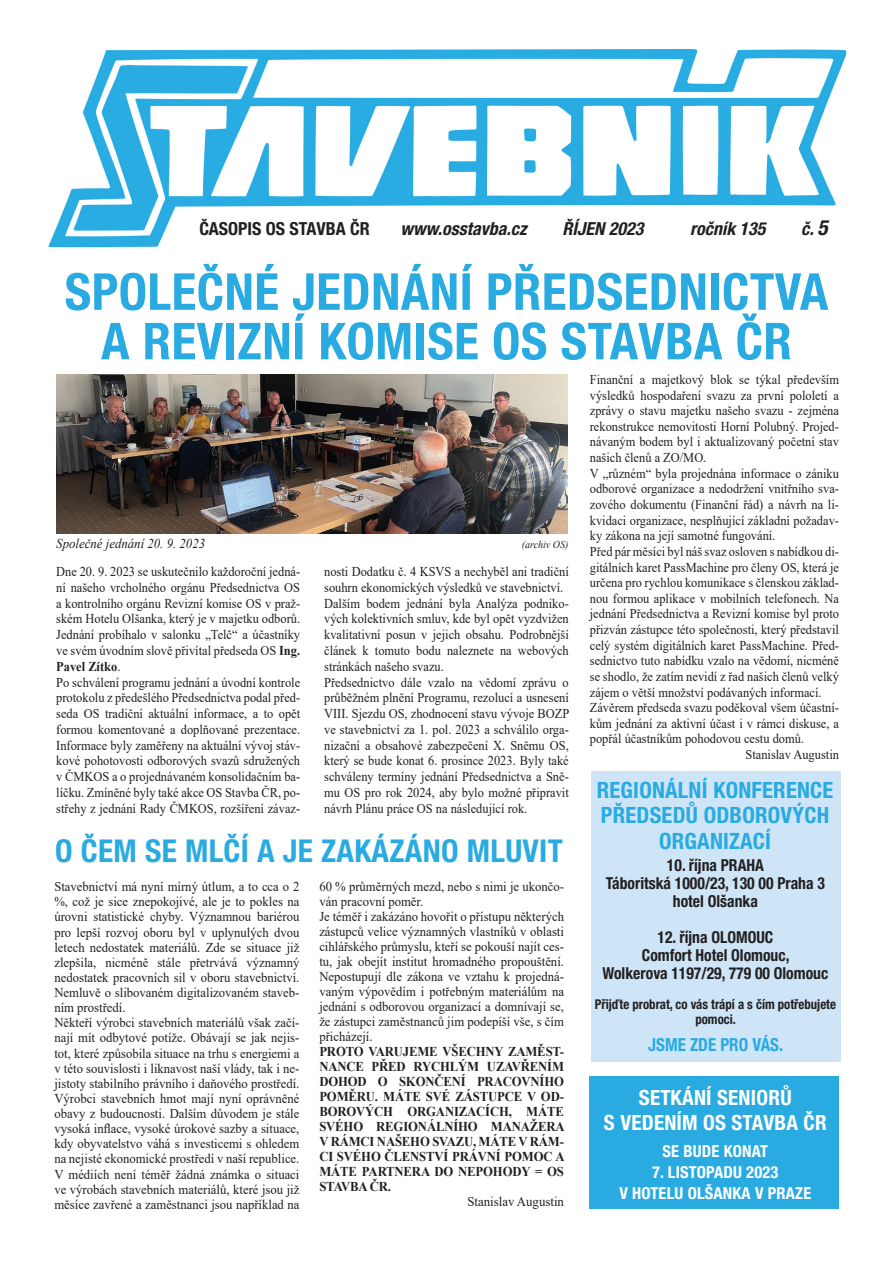
<style>
.page{position:relative;width:893px;height:1263px;background:#fff}
.page>*{position:absolute;margin:0;border:0;box-sizing:border-box;transform-origin:0 0}
.t1{font:700 condensed 51px "Helvetica Neue LT Pro";letter-spacing:.01em;color:#29abe2}
.t2{font:700 condensed 31.5px "Helvetica Neue LT Pro";letter-spacing:.01em;color:#29abe2}
.t3{font:700 condensed 22.5px/25.5px "Helvetica Neue LT Pro";letter-spacing:.01em;color:#29abe2;text-align:center}
.t4{font:700 condensed 21px "Helvetica Neue LT Pro";letter-spacing:.01em;color:#fff}
.t5{font:italic 700 condensed 18px "Helvetica Neue LT Pro";color:#231f20}
.t6{font:700 condensed 18px "Helvetica Neue LT Pro";color:#231f20}
.t7{font:700 condensed 18px "Helvetica Neue LT Pro";color:#29abe2;scale:.95 1}
.t8{font:700 condensed 16.5px "Helvetica Neue LT Pro";color:#231f20;scale:.95 1}
.t9{font:700 condensed 16.5px "Helvetica Neue LT Pro";letter-spacing:.01em;color:#fff}
.t10{font:13.5px/15.8px "Times New Roman";color:#231f20;text-align:justify;scale:.92 1}
.t11{font:13.5px/15.1px "Times New Roman";color:#231f20;text-align:justify;scale:.94 1}
.t12{font:700 13.5px/15px "Times New Roman";letter-spacing:-.01em;color:#231f20;text-align:justify;scale:.94 1}
.t13{font:700 condensed 13.5px/15px "Helvetica Neue LT Pro";color:#231f20;text-align:center;scale:.95 1}
.t14{font:italic 13.5px "Times New Roman";color:#231f20;scale:.95 1}
.t15{font:13.5px "Times New Roman";color:#231f20;scale:.95 1}
.t16{font:italic 10.5px "Times New Roman";color:#231f20;scale:.95 1}
.s1{font-size:21px}
.s2{font-weight:700}
</style>
<div class="page">
<div style="left:591px;top:771px;width:249px;height:291px;background:#cde5f6"></div>
<img style="left:48px;top:50px;width:799px;height:198px">
<img style="left:56px;top:375px;width:512px;height:159px">
<div style="left:590px;top:1076px;width:249px;height:133px;background:#29abe2"></div>
<p class="t6" style="left:199px;top:217px;width:172px">ČASOPIS OS STAVBA ČR</p>
<p class="t5" style="left:400px;top:217px;width:128px">www.osstavba.cz</p>
<p class="t5" style="left:562px;top:217px;width:82px">ŘÍJEN 2023</p>
<p class="t5" style="left:690px;top:217px;width:77px">ročník 135</p>
<p class="t5" style="left:801px;top:217px;width:28px">č. <span class="s1">5</span></p>
<p class="t1" style="left:65px;top:261px;width:765px">SPOLEČNÉ JEDNÁNÍ PŘEDSEDNICTVA</p>
<p class="t1" style="left:101px;top:310px;width:692px">A REVIZNÍ KOMISE OS STAVBA ČR</p>
<p class="t14" style="left:56px;top:535px;width:158px">Společné jednání 20. 9. 2023</p>
<p class="t16" style="left:522px;top:538px;width:50px">(archiv OS)</p>
<p class="t10" style="left:56px;top:563px;width:267px">Dne 20. 9. 2023 se uskutečnilo každoroční jedná&shy;ní našeho vrcholného orgánu Předsednictva OS a kontrolního orgánu Revizní komise OS v praž&shy;ském Hotelu Olšanka, který je v majetku odborů.<br>Jednání probíhalo v salonku „Telč“ a účastníky ve svém úvodním slově přivítal předseda OS <span class="s2">Ing.<br>Pavel Zítko</span>.</p>
<p class="t10" style="left:56px;top:674px;width:267px">Po schválení programu jednání a úvodní kontrole protokolu z předešlého Předsednictva podal před&shy;seda OS tradiční aktuální informace, a to opět formou komentované a doplňované prezentace.<br>Informace byly zaměřeny na aktuální vývoj stáv&shy;kové pohotovosti odborových svazů sdružených v ČMKOS a o projednávaném konsolidačním ba&shy;líčku. Zmíněné byly také akce OS Stavba ČR, po&shy;střehy z jednání Rady ČMKOS, rozšíření závaz-</p>
<p class="t10" style="left:324px;top:563px;width:267px">nosti Dodatku č. 4 KSVS a nechyběl ani tradiční souhrn ekonomických výsledků ve stavebnictví.</p>
<p class="t10" style="left:324px;top:595px;width:267px">Dalším bodem jednání byla Analýza podniko&shy;vých kolektivních smluv, kde byl opět vyzdvižen kvalitativní posun v jejich obsahu. Podrobnější článek k tomuto bodu naleznete na webových stránkách našeho svazu.</p>
<p class="t10" style="left:324px;top:674px;width:268px">Předsednictvo dále vzalo na vědomí zprávu o průběžném plnění Programu, rezolucí a usnesení VIII. Sjezdu OS, zhodnocení stavu vývoje BOZP ve stavebnictví za 1. pol. 2023 a schválilo orga&shy;nizační a obsahové zabezpečení X. Sněmu OS, který se bude konat 6. prosince 2023. Byly také schváleny termíny jednání Předsednictva a Sně&shy;mu OS pro rok 2024, aby bylo možné připravit návrh Plánu práce OS na následující rok.</p>
<p class="t2" style="left:55px;top:832px;width:509px">O ČEM SE MLČÍ A JE ZAKÁZÁNO MLUVIT</p>
<p class="t11" style="left:54px;top:879px;width:262px">Stavebnictví má nyní mírný útlum, a to cca o 2 %, což je sice znepokojivé, ale je to pokles na úrovni statistické chyby. Významnou bariérou pro lepší rozvoj oboru byl v uplynulých dvou letech nedostatek materiálů. Zde se situace již zlepšila, nicméně stále přetrvává významný nedostatek pracovních sil v oboru stavebnictví.<br>Nemluvě o slibovaném digitalizovaném staveb&shy;ním prostředí.</p>
<p class="t11" style="left:54px;top:1015px;width:262px">Někteří výrobci stavebních materiálů však začí&shy;nají mít odbytové potíže. Obávají se jak nejis&shy;tot, které způsobila situace na trhu s energiemi a v této souvislosti i liknavost naší vlády, tak i ne&shy;jistoty stabilního právního i daňového prostředí.<br>Výrobci stavebních hmot mají nyní oprávněné obavy z budoucnosti. Dalším důvodem je stále vysoká inflace, vysoké úrokové sazby a situace, kdy obyvatelstvo váhá s investicemi s ohledem na nejisté ekonomické prostředí v naší republice.</p>
<p class="t11" style="left:54px;top:1166px;width:262px">V médiích není téměř žádná známka o situaci ve výrobách stavebních materiálů, které jsou již měsíce zavřené a zaměstnanci jsou například na</p>
<p class="t11" style="left:319px;top:879px;width:262px">60 % průměrných mezd, nebo s nimi je ukončo&shy;ván pracovní poměr.</p>
<p class="t11" style="left:319px;top:909px;width:262px">Je téměř i zakázáno hovořit o přístupu některých zástupců velice významných vlastníků v oblasti cihlářského průmyslu, kteří se pokouší najít ces&shy;tu, jak obejít institut hromadného propouštění.<br>Nepostupují dle zákona ve vztahu k projedná&shy;vaným výpovědím i potřebným materiálům na jednání s odborovou organizací a domnívají se, že zástupci zaměstnanců jim podepíší vše, s čím přicházejí.</p>
<p class="t12" style="left:319px;top:1044px;width:262px">PROTO VARUJEME VŠECHNY ZAMĚST-NANCE PŘED RYCHLÝM UZAVŘENÍM DOHOD O SKONČENÍ PRACOVNÍHO POMĚRU. MÁTE SVÉ ZÁSTUPCE V OD-BOROVÝCH ORGANIZACÍCH, MÁTE SVÉHO REGIONÁLNÍHO MANAŽERA V RÁMCI NAŠEHO SVAZU, MÁTE V RÁM-CI SVÉHO ČLENSTVÍ PRÁVNÍ POMOC A MÁTE PARTNERA DO NEPOHODY = OS STAVBA ČR.</p>
<p class="t15" style="left:467px;top:1192px;width:103px">Stanislav Augustin</p>
<p class="t10" style="left:590px;top:371px;width:272px">Finanční a majetkový blok se týkal především výsledků hospodaření svazu za první pololetí a zprávy o stavu majetku našeho svazu - zejména rekonstrukce nemovitosti Horní Polubný. Projed&shy;návaným bodem byl i aktualizovaný početní stav našich členů a ZO/MO.</p>
<p class="t10" style="left:590px;top:465px;width:272px">V „různém“ byla projednána informace o zániku odborové organizace a nedodržení vnitřního sva&shy;zového dokumentu (Finanční řád) a návrh na li&shy;kvidaci organizace, nesplňující základní požadav&shy;ky zákona na její samotné fungování.</p>
<p class="t10" style="left:590px;top:543px;width:272px">Před pár měsíci byl náš svaz osloven s nabídkou di&shy;gitálních karet PassMachine pro členy OS, která je určena pro rychlou komunikace s členskou základ&shy;nou formou aplikace v mobilních telefonech. Na jednání Předsednictva a Revizní komise byl proto přizván zástupce této společnosti, který představil celý systém digitálních karet PassMachine. Před&shy;sednictvo tuto nabídku vzalo na vědomí, nicméně se shodlo, že zatím nevidí z řad našich členů velký zájem o větší množství podávaných informací.</p>
<p class="t10" style="left:590px;top:699px;width:272px">Závěrem předseda svazu poděkoval všem účastní&shy;kům jednání za aktivní účast i v rámci diskuse, a popřál účastníkům pohodovou cestu domů.</p>
<p class="t10" style="left:745px;top:746px;width:103px">Stanislav Augustin</p>
<p class="t3" style="left:597px;top:777px;width:238px">REGIONÁLNÍ KONFERENCE<br>PŘEDSEDŮ ODBOROVÝCH<br>ORGANIZACÍ</p>
<p class="t8" style="left:667px;top:855px;width:103px">10. října PRAHA</p>
<p class="t8" style="left:606px;top:873px;width:232px">Táboritská 1000/23, 130 00 Praha 3</p>
<p class="t8" style="left:673px;top:891px;width:91px">hotel Olšanka</p>
<p class="t8" style="left:657px;top:927px;width:123px">12. října OLOMOUC</p>
<p class="t8" style="left:642px;top:945px;width:157px">Comfort Hotel Olomouc,</p>
<p class="t8" style="left:602px;top:963px;width:239px">Wolkerova 1197/29, 779 00 Olomouc</p>
<p class="t13" style="left:595px;top:997px;width:255px">Přijďte probrat, co vás trápí a s čím potřebujete pomoci.</p>
<p class="t7" style="left:648px;top:1034px;width:143px">JSME ZDE PRO VÁS.</p>
<p class="t4" style="left:639px;top:1084px;width:154px">SETKÁNÍ SENIORŮ</p>
<p class="t4" style="left:604px;top:1110px;width:224px">S VEDENÍM OS STAVBA ČR</p>
<p class="t9" style="left:663px;top:1141px;width:107px">SE BUDE KONAT</p>
<p class="t9" style="left:652px;top:1162px;width:128px">7. LISTOPADU 2023</p>
<p class="t9" style="left:619px;top:1183px;width:193px">V HOTELU OLŠANKA V PRAZE</p>
</div>
